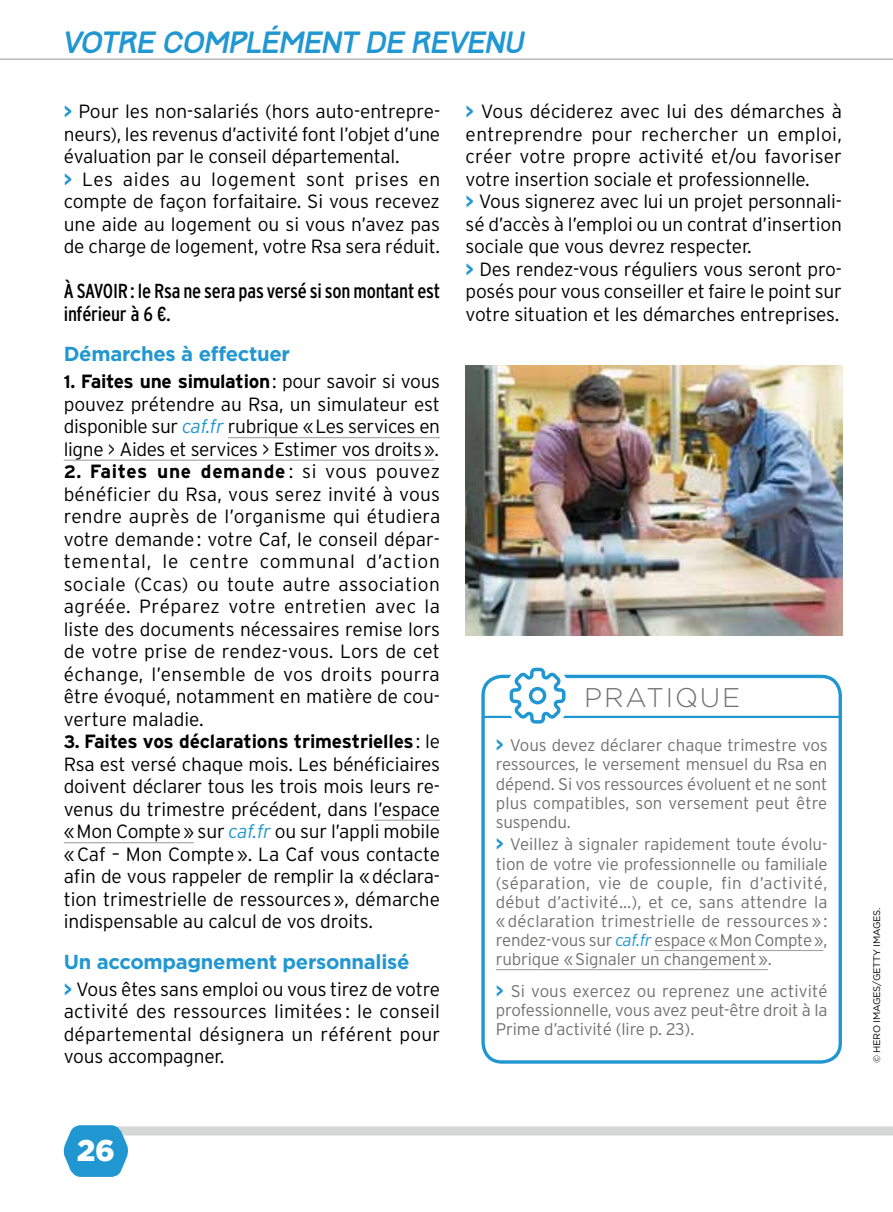
<style>
.page{position:relative;width:893px;height:1212px;background:#fff}
.page>*{position:absolute;margin:0;border:0;box-sizing:border-box;transform-origin:0 0}
.t1{font:900 29.93px "Gotham";color:#fff}
.t2{font:italic 27px "Track";letter-spacing:-.01em;color:#2197d1}
.t3{font:300 27px "Gotham";letter-spacing:.07em;color:#717170}
.t4{font:condensed 20.25px/22.5px "Interstate";letter-spacing:-.01em;color:#000}
.t5{font:700 20.25px "Gotham";letter-spacing:-.015em;color:#2197d1}
.t6{font:300 19.12px/22.5px "Interstate";letter-spacing:-.01em;color:#000;text-align:justify}
.t7{font:300 16.88px/19.1px "Interstate";letter-spacing:-.01em;color:#717170;text-align:justify}
.t8{font:9.45px "Gotham";color:#000}
.s1{font-weight:700;color:#2197d1}
.s2{font-weight:700;font-size:18px}
.s3{font-weight:700}
.s4{font-style:italic;color:#2197d1}
.s5{font-weight:700;font-size:18px;color:#2197d1}
</style>
<div class="page">
<div style="left:99px;top:1126px;width:794px;height:9px;background:#d5d6d6"></div>
<svg style="left:63px;top:1125px;width:66px;height:52px;background:#45a7d7"></svg>
<hr style="left:0;top:59px;width:893px;height:1px;background:#a2a3a3">
<hr style="left:228px;top:437px;width:212px;height:1px;background:#a2a3a3">
<hr style="left:64px;top:460px;width:370px;height:1px;background:#a2a3a3">
<hr style="left:374px;top:820px;width:66px;height:1px;background:#a2a3a3">
<hr style="left:64px;top:842px;width:130px;height:1px;background:#a2a3a3">
<hr style="left:483px;top:716px;width:357px;height:2px;background:#2197d1">
<div style="left:481px;top:675px;width:361px;height:389px;border:3px solid #2197d1;border-radius:19px"></div>
<hr style="left:654px;top:950px;width:169px;height:1px;background:#a2a3a3">
<hr style="left:496px;top:969px;width:272px;height:1px;background:#a2a3a3">
<div style="left:504px;top:662px;width:67px;height:67px;background:#fff;border-radius:50%"></div>
<svg style="left:510px;top:668px;width:55px;height:56px"></svg>
<img style="left:466px;top:366px;width:376px;height:270px">
<h2 class="t2" style="left:64px;top:26px;width:463px">VOTRE COMPLÉMENT DE REVENU</h2>
<p class="t6" style="left:64px;top:100px;width:378px;text-align:left"><span class="s1">&gt;</span> Pour les non-salariés (hors auto-entrepre&shy;neurs), les revenus d’activité font l’objet d’une évaluation par le conseil départemental.<br><span class="s1">&gt;</span> Les aides au logement sont prises en compte de façon forfaitaire. Si vous recevez une aide au logement ou si vous n’avez pas de charge de logement, votre Rsa sera réduit.</p>
<p class="t4" style="left:64px;top:280px;width:378px">à savoi r: le Rsa ne sera pas versé si son montant est inférieur à 6 €.</p>
<p class="t5" style="left:64px;top:340px;width:228px">Démarches à effectuer</p>
<p class="t6" style="left:64px;top:370px;width:378px"><span class="s2">1.</span> <span class="s3">Faites une simulation</span>: pour savoir si vous pouvez prétendre au Rsa, un simulateur est disponible sur <span class="s4">caf.fr</span> rubrique «Les services en ligne &gt; Aides et services &gt; Estimer vos droits».</p>
<p class="t6" style="left:64px;top:460px;width:378px"><span class="s2">2.</span> <span class="s3">Faites une demande</span> : si vous pouvez bénéficier du Rsa, vous serez invité à vous rendre auprès de l’organisme qui étudiera votre demande: votre Caf, le conseil dépar&shy;temental, le centre communal d’action sociale (Ccas) ou toute autre association agréée. Préparez votre entretien avec la liste des documents nécessaires remise lors de votre prise de rendez-vous. Lors de cet échange, l’ensemble de vos droits pourra être évoqué, notamment en matière de cou&shy;verture maladie.</p>
<p class="t6" style="left:64px;top:730px;width:378px"><span class="s2">3.</span> <span class="s3">Faites vos déclarations trimestrielles</span>: le Rsa est versé chaque mois. Les bénéficiaires doivent déclarer tous les trois mois leurs re&shy;venus du trimestre précédent, dans l’espace «Mon Compte» sur <span class="s4">caf.fr</span> ou sur l’appli mobile «Caf – Mon Compte». La Caf vous contacte afin de vous rappeler de remplir la «déclara&shy;tion trimestrielle de ressources», démarche indispensable au calcul de vos droits.</p>
<p class="t5" style="left:64px;top:948px;width:347px">Un accompagnement personnalisé</p>
<p class="t6" style="left:64px;top:977px;width:378px"><span class="s1">&gt;</span> Vous êtes sans emploi ou vous tirez de votre activité des ressources limitées : le conseil départemental désignera un référent pour vous accompagner.</p>
<p class="t6" style="left:466px;top:100px;width:378px;text-align:left"><span class="s1">&gt;</span> Vous déciderez avec lui des démarches à entreprendre pour rechercher un emploi, créer votre propre activité et/ou favoriser votre insertion sociale et professionnelle.<br><span class="s1">&gt;</span> Vous signerez avec lui un projet personnali&shy;sé d’accès à l’emploi ou un contrat d’insertion sociale que vous devrez respecter.<br><span class="s1">&gt;</span> Des rendez-vous réguliers vous seront pro&shy;posés pour vous conseiller et faire le point sur votre situation et les démarches entreprises.</p>
<h2 class="t3" style="left:584px;top:681px;width:158px">PRATIQUE</h2>
<p class="t7" style="left:496px;top:736px;width:333px"><span class="s5">&gt;</span> Vous devez déclarer chaque trimestre vos ressources, le versement mensuel du Rsa en dépend. Si vos ressources évoluent et ne sont plus compatibles, son versement peut être suspendu.</p>
<p class="t7" style="left:496px;top:835px;width:333px"><span class="s5">&gt;</span> Veillez à signaler rapidement toute évolu&shy;tion de votre vie professionnelle ou familiale (séparation, vie de couple, fin d’activité, début d’activité…), et ce, sans attendre la «déclaration trimestrielle de ressources»: rendez-vous sur <span class="s4">caf.fr</span> espace «Mon Compte», rubrique «Signaler un changement».</p>
<p class="t7" style="left:496px;top:981px;width:333px"><span class="s5">&gt;</span> Si vous exercez ou reprenez une activité professionnelle, vous avez peut-être droit à la Prime d’activité (lire p. 23).</p>
<h1 class="t1" style="left:77px;top:1130px;width:40px">26</h1>
<p class="t8" style="left:871px;top:1063px;width:157px;rotate:-90deg">© He ro Images/Getty Images.</p>
</div>
